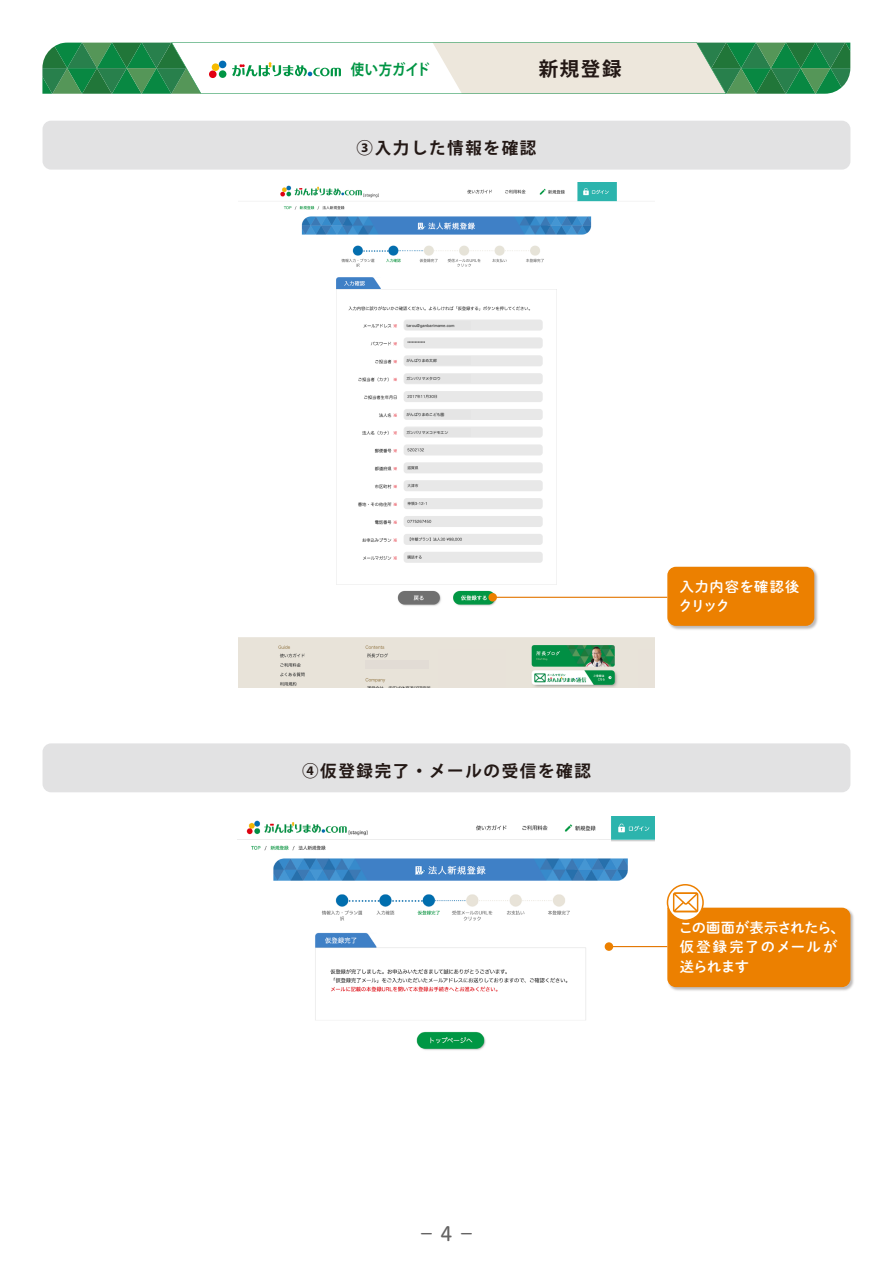
<style>
.page{position:relative;width:893px;height:1263px;background:#fff}
.page>*{position:absolute;margin:0;border:0;box-sizing:border-box;transform-origin:0 0}
.t1{font:700 19.5px "Koz Go Pr 6 N";color:#231815}
.t2{font:19.5px "Hiragino UD Sans R Std N W5";color:#656464}
.t3{font:700 16.5px "Koz Go Pr 6 N";letter-spacing:.1em;color:#231815}
.t4{font:700 15px "Koz Go Pr 6 N";color:#009544;scale:.89 1}
.t5{font:14.25px/19.5px "Shuei M Go Std B";letter-spacing:.01em;color:#fff}
.t6{font:14.25px/19.5px "Shuei M Go Std B";letter-spacing:.04em;color:#fff}
.t7{font:3.75px "Hira Maru Std N W5";color:#323333}
</style>
<div class="page">
<img style="left:238px;top:182px;width:416px;height:505px">
<div style="left:405px;top:321px;width:66px;height:8px;background:#e5e5e5"></div>
<div style="left:405px;top:357px;width:66px;height:8px;background:#e5e5e5"></div>
<div style="left:405px;top:375px;width:66px;height:8px;background:#e5e5e5"></div>
<div style="left:405px;top:410px;width:66px;height:8px;background:#e5e5e5"></div>
<div style="left:405px;top:428px;width:66px;height:8px;background:#e5e5e5"></div>
<div style="left:365px;top:660px;width:64px;height:9px;background:#e2dcd5"></div>
<img style="left:238px;top:817px;width:416px;height:233px">
<hr style="left:609px;top:946px;width:58px;height:1px;background:#e37600">
<div style="left:605px;top:942px;width:8px;height:9px;background:#ec8000;border-radius:50%"></div>
<svg style="left:42px;top:42px;width:808px;height:52px"></svg>
<div style="left:209px;top:70px;width:8px;height:8px;background:#e20012;border-radius:50%"></div>
<div style="left:212px;top:63px;width:7px;height:8px;background:#f6bb00;border-radius:50%"></div>
<div style="left:219px;top:61px;width:7px;height:7px;background:#036eb4;border-radius:50%"></div>
<div style="left:219px;top:70px;width:7px;height:8px;background:#009544;border-radius:50%"></div>
<div style="left:43px;top:121px;width:807px;height:49px;background:#e2e2e3;border-radius:9px"></div>
<div style="left:43px;top:743px;width:807px;height:49px;background:#e2e2e3;border-radius:9px"></div>
<hr style="left:493px;top:597px;width:174px;height:1px;background:#e37600">
<div style="left:488px;top:593px;width:9px;height:8px;background:#ec8000;border-radius:50%"></div>
<img style="left:666px;top:566px;width:152px;height:64px">
<div style="left:667px;top:567px;width:147px;height:59px;background:#ec8000"></div>
<img style="left:666px;top:911px;width:188px;height:80px">
<svg style="left:667px;top:885px;width:36px;height:35px"></svg>
<div style="left:667px;top:884px;width:37px;height:37px;border:2px solid #ec8000;border-radius:50%"></div>
<svg style="left:667px;top:891px;width:183px;height:96px"></svg>
<h3 class="t4" style="left:351px;top:61px;width:90px">使い方ガイド</h3>
<h1 class="t1" style="left:539px;top:58px;width:84px">新規登録</h1>
<h2 class="t3" style="left:357px;top:139px;width:181px">③入力した情報を確認</h2>
<p class="t7" style="left:406px;top:323px;width:50px">tarou@ganbarimame.com</p>
<p class="t7" style="left:406px;top:358px;width:32px">がんばりまめ太郎</p>
<p class="t7" style="left:406px;top:376px;width:36px">ガンバリマメタロウ</p>
<p class="t7" style="left:406px;top:411px;width:39px">がんばりまめこども園</p>
<p class="t7" style="left:406px;top:429px;width:43px">ガンバリマメコドモエン</p>
<h2 class="t3" style="left:302px;top:761px;width:290px">④仮登録完了・メールの受信を確認</h2>
<h3 class="t6" style="left:678px;top:576px;width:123px">入力内容を確認後クリック</h3>
<h3 class="t5" style="left:679px;top:917px;width:168px">この画面が表示されたら、仮登録完了のメールが送られます</h3>
<h1 class="t2" style="left:417px;top:1219px;width:61px">－ 4 －</h1>
</div>
